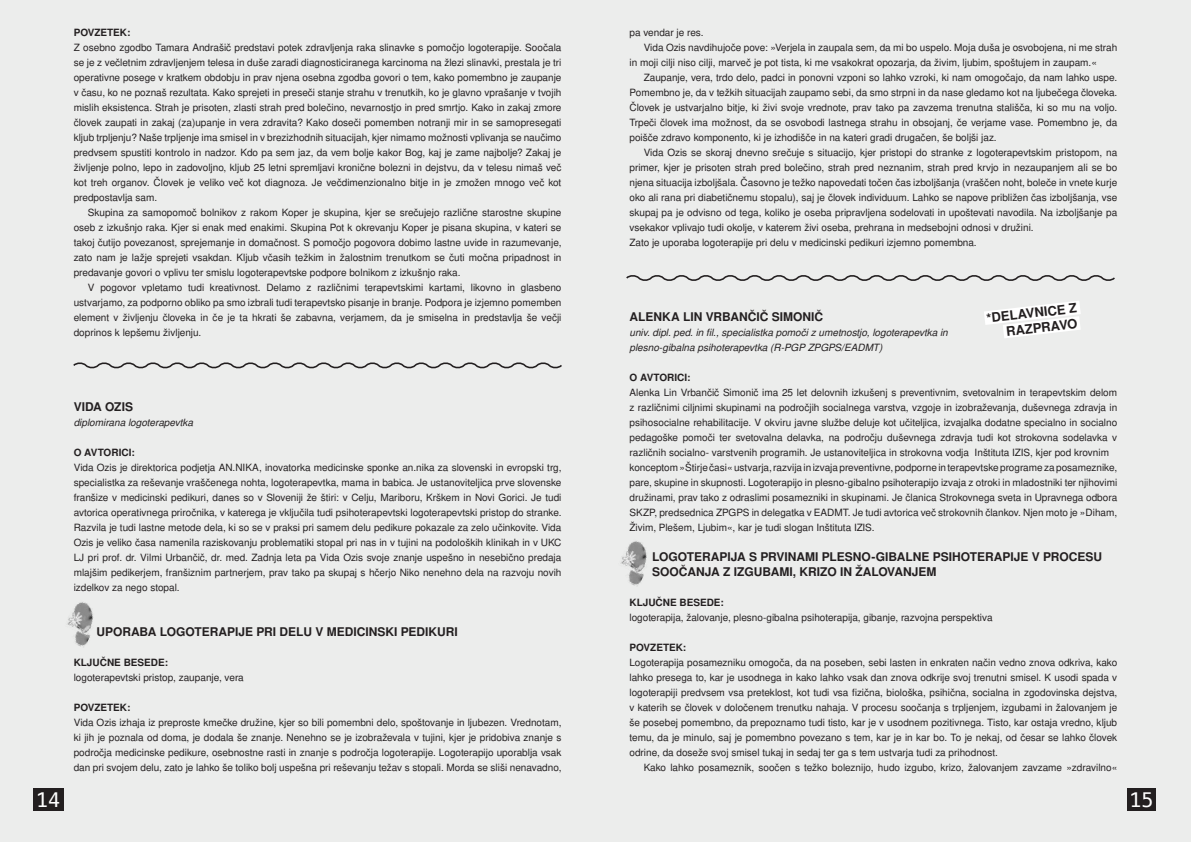
<style>
.page{position:relative;width:1191px;height:842px;background:#fff}
.page>*{position:absolute;margin:0;border:0;box-sizing:border-box;transform-origin:0 0}
.t1{font:20px "Menlo";color:#fff}
.t2{font:700 13px/15.5px "Nimbus San L";color:#231f20;text-align:right}
.t3{font:700 12px/15px "Nimbus San L";color:#231f20}
.t4{font:10px/15px "Nimbus San L";color:#231f20;text-align:justify}
.t5{font:italic 10px/15px "Nimbus San L";color:#231f20}
.t6{font:700 10px "Nimbus San L";color:#231f20}
</style>
<div class="page">
<div style="left:0;top:0;width:595px;height:842px;background:#ecedec"></div>
<div style="left:33px;top:788px;width:31px;height:23px;background:#231f20"></div>
<div style="left:586px;top:0;width:605px;height:842px;background:#ecedec"></div>
<div style="left:1127px;top:788px;width:29px;height:23px;background:#231f20"></div>
<svg style="left:73px;top:362px;width:489px;height:7px"></svg>
<img style="left:67px;top:602px;width:26px;height:46px">
<svg style="left:984px;top:301px;width:96px;height:37px"></svg>
<svg style="left:626px;top:275px;width:489px;height:6px"></svg>
<img style="left:620px;top:541px;width:27px;height:45px">
<p class="t6" style="left:74px;top:25px;width:58px">POVZETEK:</p>
<p class="t4" style="left:74px;top:39px;width:489px">Z osebno zgodbo Tamara Andrašič predstavi potek zdravljenja raka slinavke s pomočjo logoterapije. Soočala se je z večletnim zdravljenjem telesa in duše zaradi diagnosticiranega karcinoma na žlezi slinavki, prestala je tri operativne posege v kratkem obdobju in prav njena osebna zgodba govori o tem, kako pomembno je zaupanje v času, ko ne poznaš rezultata. Kako sprejeti in preseči stanje strahu v trenutkih, ko je glavno vprašanje v tvojih mislih eksistenca. Strah je prisoten, zlasti strah pred bolečino, nevarnostjo in pred smrtjo. Kako in zakaj zmore človek zaupati in zakaj (za)upanje in vera zdravita? Kako doseči pomemben notranji mir in se samopresegati kljub trpljenju? Naše trpljenje ima smisel in v brezizhodnih situacijah, kjer nimamo možnosti vplivanja se naučimo predvsem spustiti kontrolo in nadzor. Kdo pa sem jaz, da vem bolje kakor Bog, kaj je zame najbolje? Zakaj je življenje polno, lepo in zadovoljno, kljub 25 letni spremljavi kronične bolezni in dejstvu, da v telesu nimaš več kot treh organov. Človek je veliko več kot diagnoza. Je večdimenzionalno bitje in je zmožen mnogo več kot predpostavlja sam.</p>
<p class="t4" style="left:74px;top:204px;width:489px;text-indent:14px">Skupina za samopomoč bolnikov z rakom Koper je skupina, kjer se srečujejo različne starostne skupine oseb z izkušnjo raka. Kjer si enak med enakimi. Skupina Pot k okrevanju Koper je pisana skupina, v kateri se takoj čutijo povezanost, sprejemanje in domačnost. S pomočjo pogovora dobimo lastne uvide in razumevanje, zato nam je lažje sprejeti vsakdan. Kljub včasih težkim in žalostnim trenutkom se čuti močna pripadnost in predavanje govori o vplivu ter smislu logoterapevtske podpore bolnikom z izkušnjo raka.</p>
<p class="t4" style="left:74px;top:279px;width:489px;text-indent:14px">V pogovor vpletamo tudi kreativnost. Delamo z različnimi terapevtskimi kartami, likovno in glasbeno ustvarjamo, za podporno obliko pa smo izbrali tudi terapevtsko pisanje in branje. Podpora je izjemno pomemben element v življenju človeka in če je ta hkrati še zabavna, verjamem, da je smiselna in predstavlja še večji doprinos k lepšemu življenju.</p>
<p class="t3" style="left:74px;top:399px;width:61px">VIDA OZIS</p>
<p class="t5" style="left:74px;top:414px;width:121px">diplomirana logoterapevtka</p>
<p class="t6" style="left:74px;top:445px;width:63px">O AVTORICI:</p>
<p class="t4" style="left:74px;top:459px;width:489px">Vida Ozis je direktorica podjetja AN.NIKA, inovatorka medicinske sponke an.nika za slovenski in evropski trg, specialistka za reševanje vraščenega nohta, logoterapevtka, mama in babica. Je ustanoviteljica prve slovenske franšize v medicinski pedikuri, danes so v Sloveniji že štiri: v Celju, Mariboru, Krškem in Novi Gorici. Je tudi avtorica operativnega priročnika, v katerega je vključila tudi psihoterapevtski logoterapevtski pristop do stranke.<br>Razvila je tudi lastne metode dela, ki so se v praksi pri samem delu pedikure pokazale za zelo učinkovite. Vida Ozis je veliko časa namenila raziskovanju problematiki stopal pri nas in v tujini na podoloških klinikah in v UKC LJ pri prof. dr. Vilmi Urbančič, dr. med. Zadnja leta pa Vida Ozis svoje znanje uspešno in nesebično predaja mlajšim pedikerjem, franšiznim partnerjem, prav tako pa skupaj s hčerjo Niko nenehno dela na razvoju novih izdelkov za nego stopal.</p>
<p class="t3" style="left:96px;top:624px;width:363px">UPORABA LOGOTERAPIJE PRI DELU V MEDICINSKI PEDIKURI</p>
<p class="t6" style="left:74px;top:655px;width:96px">KLJUČNE BESEDE:</p>
<p class="t4" style="left:74px;top:669px;width:172px">logoterapevtski pristop, zaupanje, vera</p>
<p class="t6" style="left:74px;top:700px;width:58px">POVZETEK:</p>
<p class="t4" style="left:74px;top:714px;width:489px">Vida Ozis izhaja iz preproste kmečke družine, kjer so bili pomembni delo, spoštovanje in ljubezen. Vrednotam, ki jih je poznala od doma, je dodala še znanje. Nenehno se je izobraževala v tujini, kjer je pridobiva znanje s področja medicinske pedikure, osebnostne rasti in znanje s področja logoterapije. Logoterapijo uporablja vsak dan pri svojem delu, zato je lahko še toliko bolj uspešna pri reševanju težav s stopali. Morda se sliši nenavadno,</p>
<p class="t4" style="left:629px;top:24px;width:75px">pa vendar je res.</p>
<p class="t4" style="left:643px;top:39px;width:475px">Vida Ozis navdihujoče pove: »Verjela in zaupala sem, da mi bo uspelo. Moja duša je osvobojena, ni me strah</p>
<p class="t4" style="left:629px;top:54px;width:469px">in moji cilji niso cilji, marveč je pot tista, ki me vsakokrat opozarja, da živim, ljubim, spoštujem in zaupam.«</p>
<p class="t4" style="left:643px;top:69px;width:475px">Zaupanje, vera, trdo delo, padci in ponovni vzponi so lahko vzroki, ki nam omogočajo, da nam lahko uspe.</p>
<p class="t4" style="left:629px;top:84px;width:489px">Pomembno je, da v težkih situacijah zaupamo sebi, da smo strpni in da nase gledamo kot na ljubečega človeka.</p>
<p class="t4" style="left:629px;top:99px;width:489px">Človek je ustvarjalno bitje, ki živi svoje vrednote, prav tako pa zavzema trenutna stališča, ki so mu na voljo.</p>
<p class="t4" style="left:629px;top:114px;width:489px">Trpeči človek ima možnost, da se osvobodi lastnega strahu in obsojanj, če verjame vase. Pomembno je, da</p>
<p class="t4" style="left:629px;top:129px;width:369px">poišče zdravo komponento, ki je izhodišče in na kateri gradi drugačen, še boljši jaz.</p>
<p class="t4" style="left:643px;top:144px;width:475px">Vida Ozis se skoraj dnevno srečuje s situacijo, kjer pristopi do stranke z logoterapevtskim pristopom, na</p>
<p class="t4" style="left:629px;top:159px;width:489px">primer, kjer je prisoten strah pred bolečino, strah pred neznanim, strah pred krvjo in nezaupanjem ali se bo</p>
<p class="t4" style="left:629px;top:174px;width:489px">njena situacija izboljšala. Časovno je težko napovedati točen čas izboljšanja (vraščen noht, boleče in vnete kurje</p>
<p class="t4" style="left:629px;top:189px;width:489px">oko ali rana pri diabetičnemu stopalu), saj je človek individuum. Lahko se napove približen čas izboljšanja, vse</p>
<p class="t4" style="left:629px;top:204px;width:489px">skupaj pa je odvisno od tega, koliko je oseba pripravljena sodelovati in upoštevati navodila. Na izboljšanje pa</p>
<p class="t4" style="left:629px;top:219px;width:406px">vsekakor vplivajo tudi okolje, v katerem živi oseba, prehrana in medsebojni odnosi v družini.</p>
<p class="t4" style="left:629px;top:234px;width:349px">Zato je uporaba logoterapije pri delu v medicinski pedikuri izjemno pomembna.</p>
<h2 class="t2" style="left:985px;top:310px;width:92px;rotate:-6deg">*DELAVNICE Z<br>RAZPRAVO</h2>
<p class="t3" style="left:629px;top:309px;width:195px">ALENKA LIN VRBANČIČ SIMONIČ</p>
<p class="t5" style="left:629px;top:324px;width:320px">univ. dipl. ped. in fil., specialistka pomoči z umetnostjo, logoterapevtka in plesno-gibalna psihoterapevtka (R-PGP ZPGPS/EADMT)</p>
<p class="t6" style="left:629px;top:370px;width:63px">O AVTORICI:</p>
<p class="t4" style="left:629px;top:384px;width:489px;text-align:left">Alenka Lin Vrbančič Simonič ima 25 let delovnih izkušenj s preventivnim, svetovalnim in terapevtskim delom z različnimi ciljnimi skupinami na področjih socialnega varstva, vzgoje in izobraževanja, duševnega zdravja in psihosocialne rehabilitacije. V okviru javne službe deluje kot učiteljica, izvajalka dodatne specialno in socialno pedagoške pomoči ter svetovalna delavka, na področju duševnega zdravja tudi kot strokovna sodelavka v različnih socialno- varstvenih programih. Je ustanoviteljica in strokovna vodja Inštituta IZIS, kjer pod krovnim konceptom »Štirje časi« ustvarja, razvija in izvaja preventivne, podporne in terapevtske programe za posameznike, pare, skupine in skupnosti. Logoterapijo in plesno-gibalno psihoterapijo izvaja z otroki in mladostniki ter njihovimi družinami, prav tako z odraslimi posamezniki in skupinami. Je članica Strokovnega sveta in Upravnega odbora SKZP, predsednica ZPGPS in delegatka v EADMT. Je tudi avtorica več strokovnih člankov. Njen moto je »Diham, Živim, Plešem, Ljubim«, kar je tudi slogan Inštituta IZIS.</p>
<p class="t3" style="left:652px;top:549px;width:451px">LOGOTERAPIJA S PRVINAMI PLESNO-GIBALNE PSIHOTERAPIJE V PROCESU<br>SOOČANJA Z IZGUBAMI, KRIZO IN ŽALOVANJEM</p>
<p class="t6" style="left:629px;top:595px;width:96px">KLJUČNE BESEDE:</p>
<p class="t4" style="left:629px;top:609px;width:364px">logoterapija, žalovanje, plesno-gibalna psihoterapija, gibanje, razvojna perspektiva</p>
<p class="t6" style="left:629px;top:640px;width:58px">POVZETEK:</p>
<p class="t4" style="left:629px;top:654px;width:489px">Logoterapija posamezniku omogoča, da na poseben, sebi lasten in enkraten način vedno znova odkriva, kako lahko presega to, kar je usodnega in kako lahko vsak dan znova odkrije svoj trenutni smisel. K usodi spada v logoterapiji predvsem vsa preteklost, kot tudi vsa fizična, biološka, psihična, socialna in zgodovinska dejstva, v katerih se človek v določenem trenutku nahaja. V procesu soočanja s trpljenjem, izgubami in žalovanjem je še posebej pomembno, da prepoznamo tudi tisto, kar je v usodnem pozitivnega. Tisto, kar ostaja vredno, kljub temu, da je minulo, saj je pomembno povezano s tem, kar je in kar bo. To je nekaj, od česar se lahko človek odrine, da doseže svoj smisel tukaj in sedaj ter ga s tem ustvarja tudi za prihodnost.</p>
<p class="t4" style="left:643px;top:759px;width:475px">Kako lahko posameznik, soočen s težko boleznijo, hudo izgubo, krizo, žalovanjem zavzame »zdravilno«</p>
<h1 class="t1" style="left:36px;top:786px;width:26px">14</h1>
<h1 class="t1" style="left:1129px;top:786px;width:26px">15</h1>
</div>
